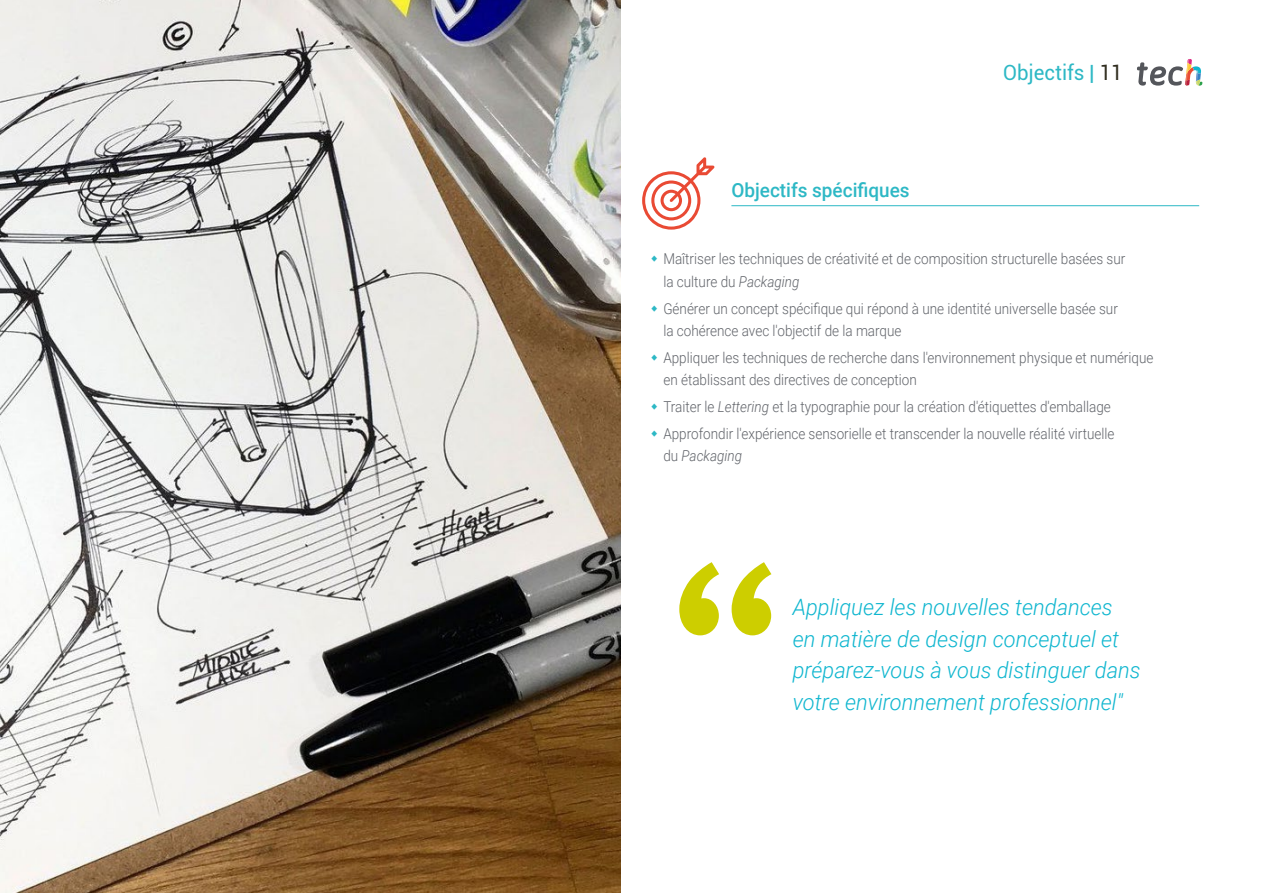
<style>
.page{position:relative;width:1263px;height:893px;background:#fff}
.page>*{position:absolute;margin:0;border:0;box-sizing:border-box;transform-origin:0 0}
.t1{font:italic 300 22.5px/31.5px "Roboto";color:#0fb6cf}
.t2{font:21px "Roboto";color:#2db8c5}
.t3{font:500 19.5px "Roboto";color:#2db8c5}
.t4{font:300 15px/22.5px "Roboto";color:#61646a;scale:.9 1}
.t5{font:italic 300 15px "Roboto";color:#61646a;scale:.9 1}
.s1{color:#312e20}
.s2{font-style:italic}
.s3{font-style:normal}
</style>
<div class="page">
<svg style="left:1137px;top:59px;width:65px;height:27px"></svg>
<svg style="left:679px;top:562px;width:92px;height:73px"></svg>
<hr style="left:731px;top:205px;width:468px;height:1px;background:#2db8c5">
<svg style="left:642px;top:157px;width:72px;height:73px"></svg>
<img style="left:0;top:0;width:621px;height:893px">
<h3 class="t3" style="left:731px;top:176px;width:180px">Objectifs spécifiques</h3>
<h2 class="t2" style="left:1003px;top:57px;width:121px">Objectifs | <span class="s1">11</span></h2>
<p class="t4" style="left:663px;top:247px;width:515px">Maîtriser les techniques de créativité et de composition structurelle basées sur la culture du <span class="s2">Packaging</span></p>
<p class="t4" style="left:663px;top:296px;width:506px">Générer un concept spécifique qui répond à une identité universelle basée sur la cohérence avec l'objectif de la marque</p>
<p class="t4" style="left:663px;top:346px;width:546px">Appliquer les techniques de recherche dans l'environnement physique et numérique en établissant des directives de conception</p>
<p class="t4" style="left:663px;top:393px;width:503px;line-height:26.7px">Traiter le <span class="s2">Lettering</span> et la typographie pour la création d'étiquettes d'emballage<br>Approfondir l'expérience sensorielle et transcender la nouvelle réalité virtuelle</p>
<p class="t5" style="left:663px;top:445px;width:89px"><span class="s3">du</span> Packaging</p>
<h1 class="t1" style="left:793px;top:591px;width:349px">Appliquez les nouvelles tendances en matière de design conceptuel et préparez-vous à vous distinguer dans votre environnement professionnel"</h1>
</div>
